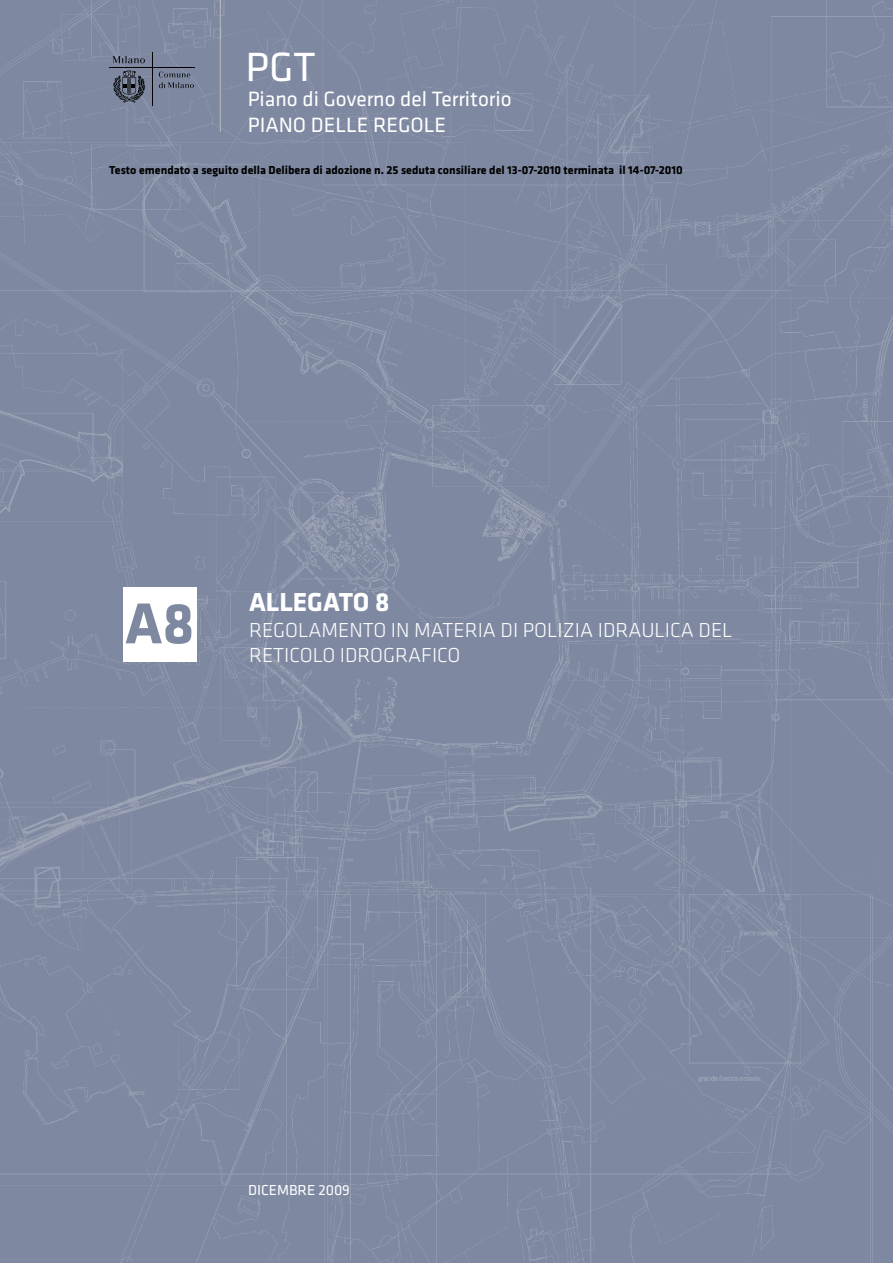
<style>
.page{position:relative;width:893px;height:1263px;background:#fff}
.page>*{position:absolute;margin:0;border:0;box-sizing:border-box;transform-origin:0 0}
.t1{font:700 59.7px "Klavika";color:#7e89a1}
.t2{font:42.3px "Klavika";color:#fff}
.t3{font:700 27px "Klavika";color:#fff}
.t4{font:21.45px/25.8px "Klavika";color:#fff}
.t5{font:300 21px/25.2px "Klavika";color:#fff}
.t6{font:15px "Klavika";color:#feffff}
.t7{font:700 12px "Klavika";color:#000}
</style>
<div class="page">
<img style="left:0;top:0;width:893px;height:1263px">
<div style="left:123px;top:587px;width:74px;height:74px;background:#fff"></div>
<hr style="left:152px;top:53px;width:1px;height:53px;background:#010101">
<hr style="left:110px;top:67px;width:85px;height:1px;background:#010101">
<svg style="left:159px;top:72px;width:35px;height:16px"></svg>
<svg style="left:113px;top:70px;width:32px;height:33px"></svg>
<svg style="left:112px;top:56px;width:33px;height:7px"></svg>
<hr style="left:220px;top:0;width:1px;height:132px;background:#bcbdc0">
<h2 class="t2" style="left:246px;top:44px;width:72px">PGT</h2>
<h3 class="t4" style="left:248px;top:86px;width:265px">Piano di Governo del Territorio<br>PIANO DELLE REGOLE</h3>
<p class="t7" style="left:109px;top:164px;width:575px">Testo emendato a seguito della Delibera di adozione n. 25 seduta consiliare del 13-07-2010 terminata il 14-07-2010</p>
<h1 class="t1" style="left:125px;top:591px;width:71px">A8</h1>
<h3 class="t3" style="left:249px;top:588px;width:142px">ALLEGATO 8</h3>
<h3 class="t5" style="left:249px;top:617px;width:485px">REGOLAMENTO IN MATERIA DI POLIZIA I DRAULICA DEL<br>RETICOLO I DROGRAFICO</h3>
<p class="t6" style="left:248px;top:1182px;width:103px">DICEMBRE 2009</p>
</div>
